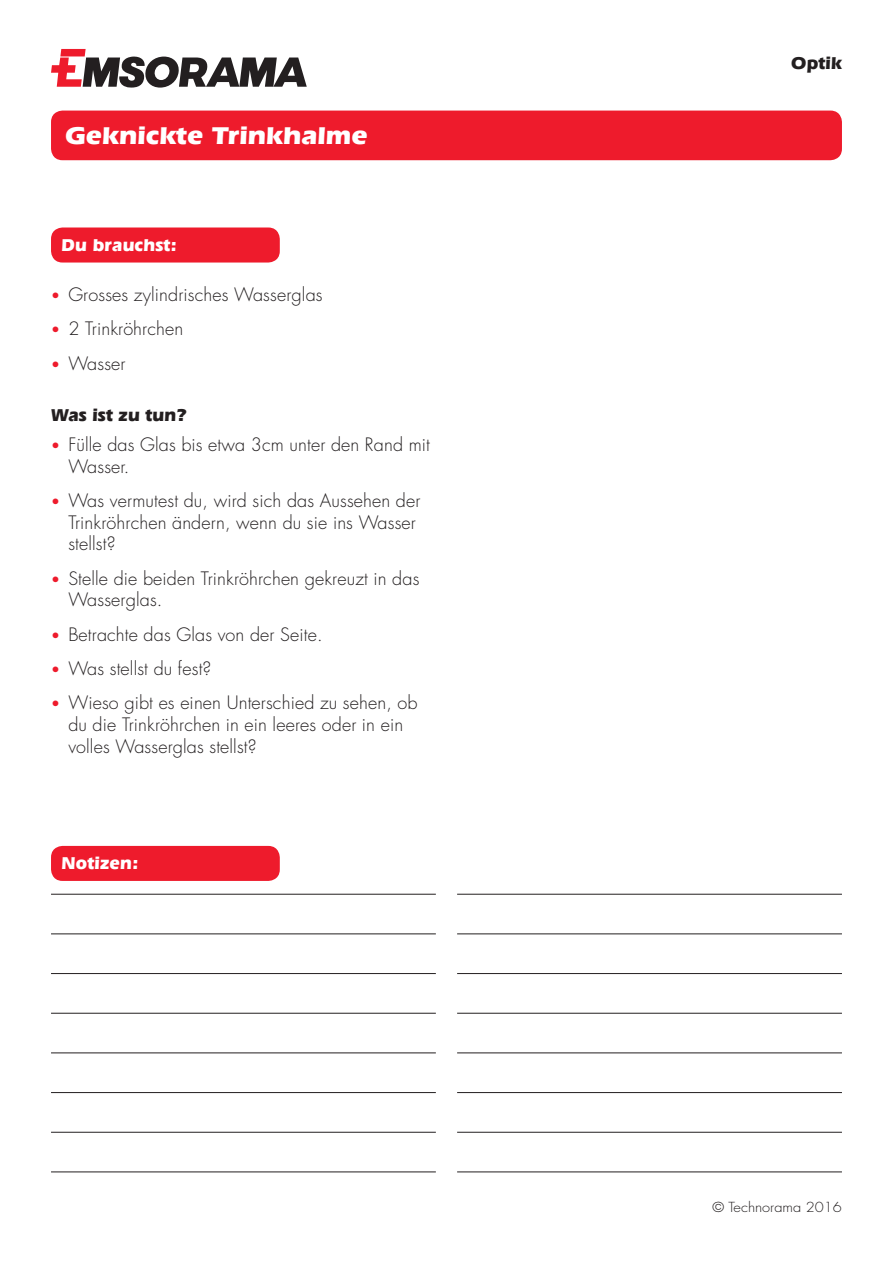
<style>
.page{position:relative;width:893px;height:1263px;background:#fff}
.page>*{position:absolute;margin:0;border:0;box-sizing:border-box;transform-origin:0 0}
.t1{font:700 25.5px "Eras IT Cby BT";color:#fff;scale:1.1 1}
.t2{font:300 18px/21.6px "Futura";letter-spacing:.01em;color:#231f20}
.t3{font:700 18px "Eras IT Cby BT";letter-spacing:.01em;color:#fff}
.t4{font:700 18px "Eras IT Cby BT";letter-spacing:.01em;color:#231f20}
.t5{font:300 13.5px "Futura";color:#231f20;scale:1.08 1}
.s1{font-weight:400;font-size:15px;color:#ee1b2c}
</style>
<div class="page">
<div style="left:51px;top:111px;width:791px;height:49px;background:#ee1b2c;border-radius:12px"></div>
<svg style="left:51px;top:49px;width:256px;height:39px"></svg>
<div style="left:51px;top:227px;width:229px;height:36px;background:#ee1b2c;border-radius:12px"></div>
<div style="left:51px;top:846px;width:229px;height:35px;background:#ee1b2c;border-radius:12px"></div>
<hr style="left:51px;top:1013px;width:385px;height:1px;background:#231f20">
<hr style="left:51px;top:934px;width:385px;height:1px;background:#231f20">
<hr style="left:457px;top:1013px;width:385px;height:1px;background:#231f20">
<hr style="left:457px;top:934px;width:385px;height:1px;background:#231f20">
<hr style="left:51px;top:973px;width:385px;height:1px;background:#231f20">
<hr style="left:51px;top:894px;width:385px;height:1px;background:#231f20">
<hr style="left:457px;top:973px;width:385px;height:1px;background:#231f20">
<hr style="left:457px;top:894px;width:385px;height:1px;background:#231f20">
<hr style="left:51px;top:1053px;width:385px;height:1px;background:#231f20">
<hr style="left:457px;top:1053px;width:385px;height:1px;background:#231f20">
<hr style="left:51px;top:1092px;width:385px;height:1px;background:#231f20">
<hr style="left:457px;top:1092px;width:385px;height:1px;background:#231f20">
<hr style="left:51px;top:1132px;width:385px;height:1px;background:#231f20">
<hr style="left:457px;top:1132px;width:385px;height:1px;background:#231f20">
<hr style="left:51px;top:1172px;width:385px;height:1px;background:#231f20">
<hr style="left:457px;top:1172px;width:385px;height:1px;background:#231f20">
<h1 class="t1" style="left:65px;top:120px;width:277px">Geknickte Trinkhalme</h1>
<p class="t3" style="left:62px;top:234px;width:117px">Du brauchst:</p>
<p class="t2" style="left:51px;top:284px;width:273px"><span class="s1">•</span> Grosses zylindrisches Wasserglas</p>
<p class="t2" style="left:51px;top:318px;width:134px"><span class="s1">•</span> 2 Trinkröhrchen</p>
<p class="t2" style="left:51px;top:352px;width:76px"><span class="s1">•</span> Wasser</p>
<p class="t4" style="left:51px;top:404px;width:137px">Was ist zu tun?</p>
<p class="t2" style="left:68px;top:434px;width:363px;text-indent:-17px"><span class="s1">•</span> Fülle das Glas bis etwa 3cm unter den Rand mit<br>Wasser.</p>
<p class="t2" style="left:68px;top:490px;width:354px;text-indent:-17px"><span class="s1">•</span> Was vermutest du, wird sich das Aussehen der<br>Trinkröhrchen ändern, wenn du sie ins Wasser stellst?</p>
<p class="t2" style="left:68px;top:567px;width:353px;text-indent:-17px"><span class="s1">•</span> Stelle die beiden Trinkröhrchen gekreuzt in das<br>Wasserglas.</p>
<p class="t2" style="left:51px;top:623px;width:273px"><span class="s1">•</span> Betrachte das Glas von der Seite.</p>
<p class="t2" style="left:51px;top:658px;width:162px"><span class="s1">•</span> Was stellst du fest?</p>
<p class="t2" style="left:68px;top:692px;width:351px;text-indent:-17px"><span class="s1">•</span> Wieso gibt es einen Unterschied zu sehen, ob du die Trinkröhrchen in ein leeres oder in ein volles Wasserglas stellst?</p>
<p class="t3" style="left:62px;top:852px;width:78px">Notizen:</p>
<p class="t4" style="left:791px;top:52px;width:52px">Optik</p>
<p class="t5" style="left:712px;top:1198px;width:122px">© Technorama 2016</p>
</div>
